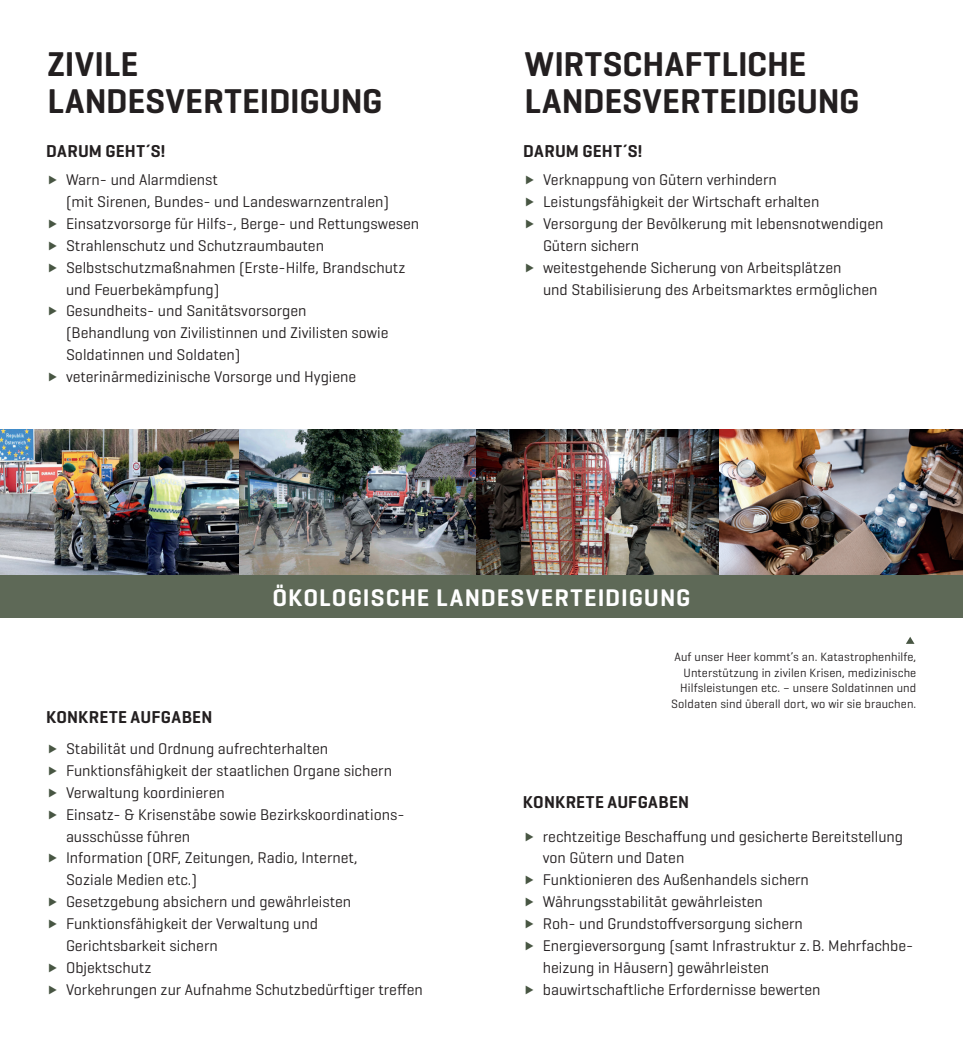
<style>
.page{position:relative;width:963px;height:1042px;background:#fff}
.page>*{position:absolute;margin:0;border:0;box-sizing:border-box;transform-origin:0 0}
.t1{font:600 35px/36.8px "Geogrotesque";color:#231f20}
.t2{font:600 24.5px "Geogrotesque";letter-spacing:.04em;color:#fff}
.t3{font:600 17.5px "Geogrotesque";letter-spacing:.015em;color:#231f20}
.t4{font:15.75px/21.9px "Geogrotesque";color:#231f20}
.t5{font:12.25px/15.8px "Geogrotesque";letter-spacing:.01em;color:#231f20;text-align:right}
</style>
<div class="page">
<svg style="left:906px;top:637px;width:8px;height:7px"></svg>
<img style="left:238px;top:429px;width:481px;height:146px">
<img style="left:0;top:429px;width:238px;height:146px">
<img style="left:719px;top:429px;width:243px;height:146px">
<div style="left:0;top:575px;width:962px;height:43px;background:#5e6957"></div>
<h1 class="t1" style="left:47px;top:45px;width:337px">ZIVILE<br>LANDESVERTEIDIGUNG</h1>
<p class="t3" style="left:46px;top:140px;width:121px">DARUM GEHT´S!</p>
<p class="t4" style="left:66px;top:168px;width:355px">Warn- und Alarmdienst<br>(mit Sirenen, Bundes- und Landeswarnzentralen)<br>Einsatzvorsorge für Hilfs-, Berge- und Rettungswesen Strahlenschutz und Schutzraumbauten Selbstschutzmaßnahmen (Erste-Hilfe, Brandschutz und Feuerbekämpfung)<br>Gesundheits- und Sanitätsvorsorgen<br>(Behandlung von Zivilistinnen und Zivilisten sowie Soldatinnen und Soldaten)<br>veterinärmedizinische Vorsorge und Hygiene</p>
<h1 class="t1" style="left:524px;top:45px;width:337px">WIRTSCHAFTLICHE<br>LANDESVERTEIDIGUNG</h1>
<p class="t3" style="left:523px;top:140px;width:121px">DARUM GEHT´S!</p>
<p class="t4" style="left:543px;top:168px;width:342px">Verknappung von Gütern verhindern Leistungsfähigkeit der Wirtschaft erhalten Versorgung der Bevölkerung mit lebensnotwendigen Gütern sichern<br>weitestgehende Sicherung von Arbeitsplätzen<br>und Stabilisierung des Arbeitsmarktes ermöglichen</p>
<h2 class="t2" style="left:272px;top:582px;width:419px">ÖKOLOGISCHE LANDESVERTEIDIGUNG</h2>
<p class="t3" style="left:46px;top:706px;width:168px">KONKRETE AUFGABEN</p>
<p class="t4" style="left:66px;top:737px;width:358px">Stabilität und Ordnung aufrechterhalten Funktionsfähigkeit der staatlichen Organe sichern Verwaltung koordinieren<br>Einsatz- &amp; Krisenstäbe sowie Bezirkskoordinations&shy;ausschüsse führen<br>Information (ORF, Zeitungen, Radio, Internet,<br>Soziale Medien etc.)<br>Gesetzgebung absichern und gewährleisten Funktionsfähigkeit der Verwaltung und<br>Gerichtsbarkeit sichern<br>Objektschutz<br>Vorkehrungen zur Aufnahme Schutzbedürftiger treffen</p>
<p class="t5" style="left:671px;top:648px;width:246px">Auf unser Heer kommt’s an. Katastrophenhilfe, Unterstützung in zivilen Krisen, medizinische Hilfsleistungen etc. – unsere Soldatinnen und Soldaten sind überall dort, wo wir sie brauchen.</p>
<p class="t3" style="left:523px;top:791px;width:168px">KONKRETE AUFGABEN</p>
<p class="t4" style="left:542px;top:825px;width:372px">rechtzeitige Beschaffung und gesicherte Bereitstellung von Gütern und Daten<br>Funktionieren des Außenhandels sichern Währungsstabilität gewährleisten<br>Roh- und Grundstoffversorgung sichern Energieversorgung (samt Infrastruktur z.B. Mehrfachbe&shy;heizung in Häusern) gewährleisten<br>bauwirtschaftliche Erfordernisse bewerten</p>
</div>
